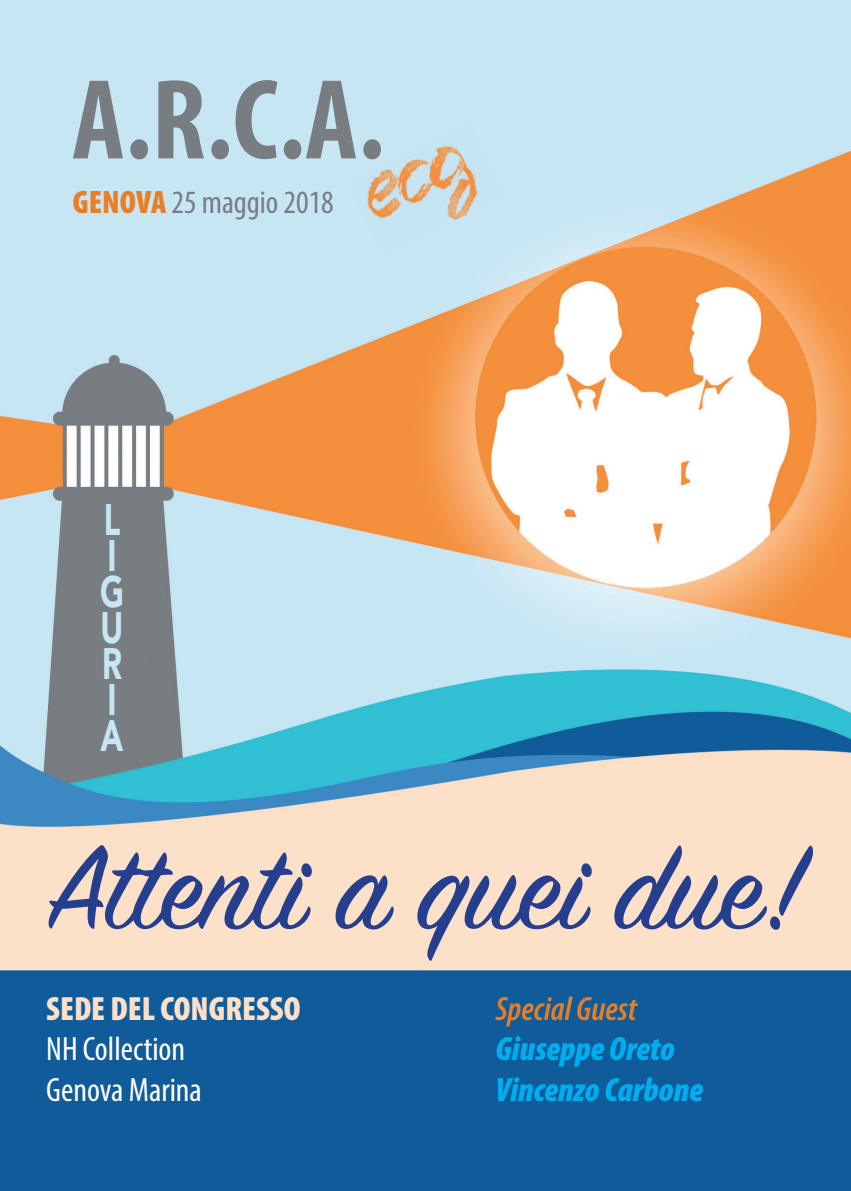
<style>
.page{position:relative;width:851px;height:1191px;background:#fff}
.page>*{position:absolute;margin:0;border:0;box-sizing:border-box;transform-origin:0 0}
.t1{font:700 condensed 115.2px "Myriad Pro";color:#787d82}
.t2{font:900 44px/36px "Avenir";color:#c7e6f4;scale:.7 1}
.t3{font:italic 900 condensed 33.8px/40.6px "Myriad Pro";color:#00aeef}
.t4{font:condensed 33.8px/40.6px "Myriad Pro";color:#fff}
.t5{font:900 condensed 33.8px "Myriad Pro";color:#fde0c8}
.t6{font:italic 600 condensed 33.8px "Myriad Pro";color:#ea7e24}
.t7{font:condensed 32.6px "Myriad Pro";color:#787d82}
.s1{font-weight:900;color:#ea7e24}
</style>
<div class="page">
<img style="left:0;top:0;width:850px;height:1191px">
<svg style="left:49px;top:845px;width:763px;height:116px;background:#d2c0bc"></svg>
<div style="left:347px;top:118px;width:167px;height:140px;background:#c7e6f4"></div>
<img style="left:347px;top:122px;width:158px;height:133px">
<h1 class="t1" style="left:72px;top:48px;width:314px">A.R.C.A.</h1>
<p class="t7" style="left:73px;top:182px;width:262px"><span class="s1">GENOVA</span> 25 maggio 2018</p>
<h2 class="t2" style="left:100px;top:500px;width:36px">L<br>I<br>G<br>U<br>R<br>I<br>A</h2>
<p class="t5" style="left:46px;top:989px;width:255px">SEDE DEL CONGRESSO</p>
<p class="t4" style="left:46px;top:1028px;width:157px">NH Collection<br>Genova Marina</p>
<p class="t6" style="left:495px;top:990px;width:143px">Special Guest</p>
<p class="t3" style="left:495px;top:1029px;width:209px">Giuseppe Oreto<br>Vincenzo Carbone</p>
</div>
